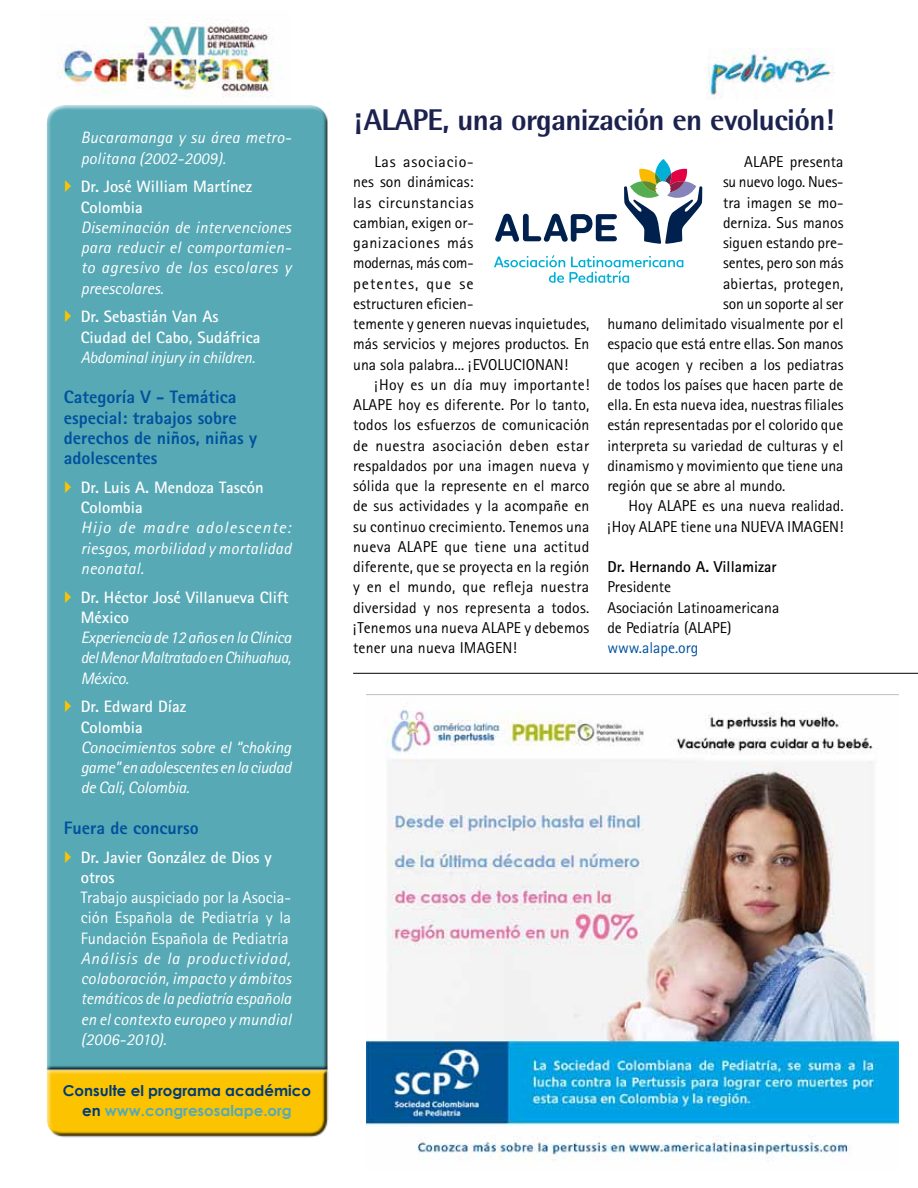
<style>
.page{position:relative;width:918px;height:1188px;background:#fff}
.page>*{position:absolute;margin:0;border:0;box-sizing:border-box;transform-origin:0 0}
.t1{font:800 30px "Rotis Semi Sans";letter-spacing:-.02em;color:#1c224e}
.t2{font:800 18px/20.2px "Rotis Sans Serif";color:#00519e}
.t3{font:italic 16.5px/20.2px "Rotis Sans Serif";color:#fff;text-align:justify}
.t4{font:700 16.5px/20.2px "Rotis Sans Serif";color:#fff}
.t5{font:16.5px/20.2px "Rotis Sans Serif";color:#fff;text-align:justify}
.t6{font:italic 16.5px "Rotis Sans Serif";letter-spacing:-.02em;color:#fff}
.t7{font:15.75px/20.2px "Rotis Sans Serif";color:#000}
.t8{font:700 15.75px "Rotis Sans Serif";color:#000}
.t9{font:15.75px "Rotis Sans Serif";color:#00519e}
.t10{font:700 15px/20.2px "Century Gothic";color:#003b79;text-align:center}
.s1{color:#57a9b5}
</style>
<div class="page">
<img style="left:57px;top:21px;width:216px;height:76px">
<div style="left:45px;top:110px;width:282px;height:960px;background:#57a9b5"></div>
<div style="left:49px;top:1069px;width:280px;height:69px;background:#000;opacity:.75"></div>
<img style="left:706px;top:48px;width:129px;height:52px">
<svg style="left:495px;top:214px;width:122px;height:28px"></svg>
<svg style="left:494px;top:255px;width:189px;height:28px"></svg>
<svg style="left:624px;top:159px;width:79px;height:85px"></svg>
<img style="left:367px;top:694px;width:531px;height:467px">
<hr style="left:353px;top:673px;width:565px;height:1px;background:#000">
<p class="t3" style="left:81px;top:128px;width:212px">Bucaramanga y su área metro&shy;politana (2002-2009).</p>
<p class="t4" style="left:81px;top:176px;width:173px">Dr. José William Martínez<br>Colombia</p>
<p class="t3" style="left:81px;top:217px;width:212px">Diseminación de intervenciones para reducir el comportamien&shy;to agresivo de los escolares y preescolares.</p>
<p class="t4" style="left:81px;top:306px;width:181px">Dr. Sebastián Van As<br>Ciudad del Cabo, Sudáfrica</p>
<p class="t6" style="left:81px;top:347px;width:176px">Abdominal injury in children.</p>
<p class="t2" style="left:64px;top:387px;width:195px">Categoría V - Temática especial: trabajos sobre derechos de niños, niñas y adolescentes</p>
<p class="t4" style="left:81px;top:477px;width:184px">Dr. Luis A. Mendoza Tascón<br>Colombia</p>
<p class="t3" style="left:81px;top:518px;width:212px">Hijo de madre adolescente: riesgos, morbilidad y mortalidad neonatal.</p>
<p class="t4" style="left:81px;top:587px;width:210px">Dr. Héctor José Villanueva Clift<br>México</p>
<p class="t3" style="left:81px;top:627px;width:212px">Experiencia de 12 años en la Clínica del Menor Maltratado en Chihuahua, México.</p>
<p class="t4" style="left:81px;top:696px;width:107px">Dr. Edward Díaz<br>Colombia</p>
<p class="t3" style="left:81px;top:737px;width:212px">Conocimientos sobre el “choking game” en adolescentes en la ciudad de Cali, Colombia.</p>
<p class="t2" style="left:64px;top:817px;width:136px">Fuera de concurso</p>
<p class="t4" style="left:81px;top:847px;width:193px">Dr. Javier González de Dios y otros</p>
<p class="t5" style="left:81px;top:887px;width:212px">Trabajo auspiciado por la Asocia&shy;ción Española de Pediatría y la Fundación Española de Pediatría</p>
<p class="t3" style="left:81px;top:948px;width:212px">Análisis de la productividad, colaboración, impacto y ámbitos temáticos de la pediatría española en el contexto europeo y mundial (2006-2010).</p>
<p class="t10" style="left:63px;top:1080px;width:250px">Consulte el programa académico en <span class="s1">www.congresosalape.org</span></p>
<h1 class="t1" style="left:355px;top:101px;width:481px">¡ALAPE, una organización en evolución!</h1>
<p class="t7" style="left:353px;top:151px;width:238px;text-indent:21px">Las asociacio-<br>nes son dinámicas:<br>las circunstancias<br>cambian, exigen or-<br>ganizaciones más<br>modernas, más com-<br>petentes, que se<br>estructuren eficien-<br>temente y generen nuevas inquietudes, más servicios y mejores productos. En una sola palabra... ¡EVOLUCIONAN!</p>
<p class="t7" style="left:353px;top:374px;width:238px;text-align:justify;text-indent:21px">¡Hoy es un día muy importante!<br>ALAPE hoy es diferente. Por lo tanto, todos los esfuerzos de comunicación de nuestra asociación deben estar respaldados por una imagen nueva y sólida que la represente en el marco de sus actividades y la acompañe en su continuo crecimiento. Tenemos una nueva ALAPE que tiene una actitud diferente, que se proyecta en la región y en el mundo, que refleja nuestra diversidad y nos representa a todos. ¡Tenemos una nueva ALAPE y debemos tener una nueva IMAGEN!</p>
<p class="t7" style="left:744px;top:151px;width:101px">ALAPE presenta</p>
<p class="t7" style="left:723px;top:172px;width:122px">su nuevo logo. Nues-</p>
<p class="t7" style="left:723px;top:192px;width:122px">tra imagen se mo-</p>
<p class="t7" style="left:723px;top:212px;width:122px">derniza. Sus manos</p>
<p class="t7" style="left:723px;top:232px;width:122px">siguen estando pre-</p>
<p class="t7" style="left:723px;top:253px;width:122px">sentes, pero son más</p>
<p class="t7" style="left:723px;top:273px;width:122px">abiertas, protegen,</p>
<p class="t7" style="left:723px;top:293px;width:122px">son un soporte al ser</p>
<p class="t7" style="left:607px;top:313px;width:238px">humano delimitado visualmente por el</p>
<p class="t7" style="left:607px;top:334px;width:238px">espacio que está entre ellas. Son manos</p>
<p class="t7" style="left:607px;top:354px;width:238px">que acogen y reciben a los pediatras</p>
<p class="t7" style="left:607px;top:374px;width:238px">de todos los países que hacen parte de</p>
<p class="t7" style="left:607px;top:394px;width:238px">ella. En esta nueva idea, nuestras filiales</p>
<p class="t7" style="left:607px;top:415px;width:238px">están representadas por el colorido que</p>
<p class="t7" style="left:607px;top:435px;width:238px">interpreta su variedad de culturas y el</p>
<p class="t7" style="left:607px;top:455px;width:238px">dinamismo y movimiento que tiene una</p>
<p class="t7" style="left:607px;top:475px;width:180px">región que se abre al mundo.</p>
<p class="t7" style="left:629px;top:496px;width:216px">Hoy ALAPE es una nueva realidad.</p>
<p class="t7" style="left:607px;top:516px;width:238px">¡Hoy ALAPE tiene una NUEVA IMAGEN!</p>
<p class="t8" style="left:607px;top:557px;width:171px">Dr. Hernando A. Villamizar</p>
<p class="t7" style="left:607px;top:577px;width:174px">Presidente<br>Asociación Latinoamericana de Pediatría (ALAPE)</p>
<p class="t9" style="left:607px;top:638px;width:92px">www.alape.org</p>
</div>
